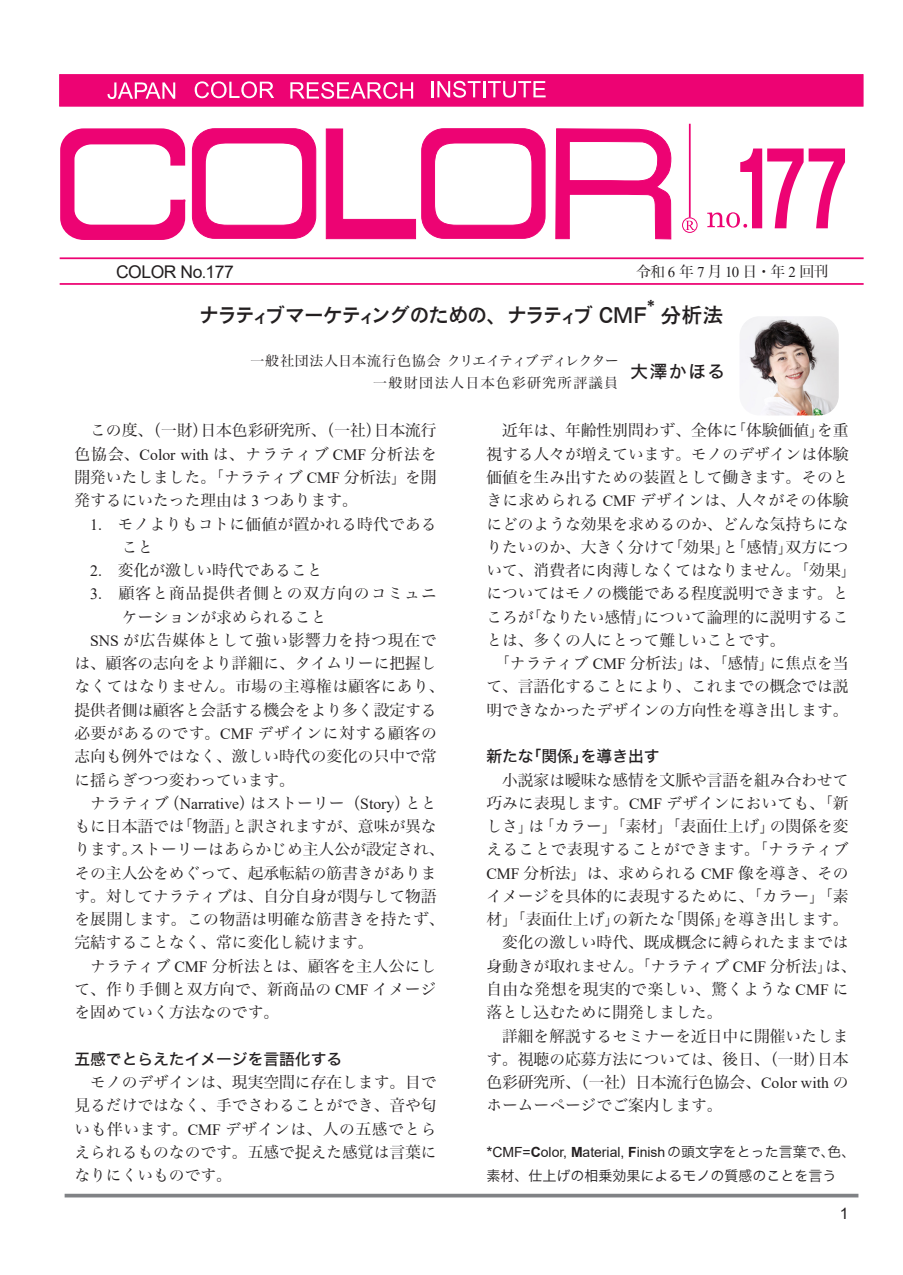
<style>
.page{position:relative;width:903px;height:1275px;background:#fff}
.page>*{position:absolute;margin:0;border:0;box-sizing:border-box;transform-origin:0 0}
.t1{font:99.75px "FG Psegc 3";color:#ed0373}
.t2{font:21px "Motoya Gothic W4 90 mskp RKSJ H";color:#231f20}
.t3{font:17.5px "Arial";letter-spacing:-.025em;color:#231f20}
.t4{font:17.5px "Hiragino Kaku W5 90 msp RKSJ H";letter-spacing:.1em;color:#231f20}
.COLOR本文_times{font:15.75px/23.3px "Hiragino Min W3 90 msp RKSJ H";color:#231f20;text-align:justify}
.COLOR本文_times-2{font:15.75px/23.3px "Hiragino Min W3 90 msp RKSJ H";letter-spacing:.065em;color:#231f20}
.小見出し1{font:15.75px "Hiragino Kaku W5 90 msp RKSJ H";color:#231f20}
.t5{font:15.75px "Arial";color:#231f20}
.t6{font:14.88px "Hiragino Min W3 90 msp RKSJ H";color:#231f20}
.COLOR本文_times-3{font:14px/23.3px "Hiragino Kaku W3 90 msp RKSJ H";color:#231f20}
.t7{font:14px "Hiragino Min W3 90 msp RKSJ H";letter-spacing:.005em;color:#231f20}
.t8{font:14px "Hiragino Min W3 90 msp RKSJ H";letter-spacing:.1em;color:#231f20}
.s1{font-family:"Koz Min Pro"}
.s2{font-family:"Times New Roman"}
.s3{font-family:"Arial";font-size:15.75px}
.s4{font-family:"Arial"}
.s5{font-family:"Arial";font-weight:700}
</style>
<div class="page">
<hr style="left:65px;top:1194px;width:793px;height:3px;background:#808285">
<svg style="left:555px;top:128px;width:116px;height:111px"></svg>
<hr style="left:689px;top:124px;width:2px;height:94px;background:#ed0373">
<svg style="left:686px;top:221px;width:9px;height:9px"></svg>
<div style="left:682px;top:218px;width:15px;height:15px;border:1px solid #ed0373;border-radius:50%"></div>
<div style="left:59px;top:74px;width:804px;height:32px;background:#ed0373;border:1px solid #ed0373"></div>
<hr style="left:60px;top:257px;width:803px;height:2px;background:#ed0373">
<hr style="left:60px;top:283px;width:803px;height:2px;background:#ed0373">
<svg style="left:60px;top:128px;width:256px;height:112px"></svg>
<svg style="left:326px;top:128px;width:219px;height:111px"></svg>
<svg style="left:107px;top:82px;width:68px;height:17px"></svg>
<svg style="left:195px;top:81px;width:79px;height:17px"></svg>
<svg style="left:290px;top:82px;width:123px;height:17px"></svg>
<svg style="left:431px;top:81px;width:115px;height:17px"></svg>
<svg style="left:707px;top:212px;width:40px;height:16px"></svg>
<img style="left:740px;top:316px;width:99px;height:99px">
<p class="t1" style="left:737px;top:140px;width:112px">177</p>
<p class="t3" style="left:116px;top:260px;width:119px">COLOR No<span class="s1">.</span>177</p>
<p class="t6" style="left:636px;top:264px;width:194px">令和<span class="s2">6</span>年<span class="s2">7</span>月<span class="s2">10</span>日・年<span class="s2">2</span>回刊</p>
<p class="t2" style="left:200px;top:305px;width:525px">ナラティブマーケティングのための、ナラティブ CMF* 分析法</p>
<p class="t4" style="left:630px;top:363px;width:96px">大澤かほる</p>
<p class="t7" style="left:250px;top:354px;width:370px">一般社団法人日本流行色協会 クリエイティブディレクター</p>
<p class="t8" style="left:373px;top:376px;width:246px">一般財団法人日本色彩研究所評議員</p>
<p class="COLOR本文_times" style="left:74px;top:419px;width:364px;text-indent:16px">この度、（一財）日本色彩研究所、（一社）日本流行色協会、<span class="s2">Color with</span> は、ナラティブ <span class="s2">CMF</span> 分析法を開発いたしました。「ナラティブ <span class="s2">CMF</span> 分析法」を開発するにいたった理由は <span class="s2">3</span> つあります。</p>
<p class="COLOR本文_times" style="left:122px;top:512px;width:317px;text-indent:-32px"><span class="s2">1.</span>　モノよりもコトに価値が置かれる時代であること</p>
<p class="COLOR本文_times" style="left:90px;top:559px;width:234px"><span class="s2">2.</span>　変化が激しい時代であること</p>
<p class="COLOR本文_times-2" style="left:122px;top:582px;width:317px;text-indent:-32px"><span class="s2">3.</span>　顧客と商品提供者側との双方向のコミュニケーションが求められること</p>
<p class="COLOR本文_times" style="left:74px;top:629px;width:372px;text-align:left;text-indent:16px"><span class="s2">SNS</span> が広告媒体として強い影響力を持つ現在では、顧客の志向をより詳細に、タイムリーに把握しなくてはなりません。市場の主導権は顧客にあり、提供者側は顧客と会話する機会をより多く設定する必要があるのです。<span class="s2">CMF</span> デザインに対する顧客の志向も例外ではなく、激しい時代の変化の只中で常に揺らぎつつ変わっています。</p>
<p class="COLOR本文_times" style="left:74px;top:792px;width:372px;text-align:left;text-indent:16px">ナラティブ（<span class="s2">Narrative</span>）はストーリー（<span class="s2">Story</span>）とともに日本語では「物語」と訳されますが、意味が異なります。ストーリーはあらかじめ主人公が設定され、その主人公をめぐって、起承転結の筋書きがあります。対してナラティブは、自分自身が関与して物語を展開します。この物語は明確な筋書きを持たず、完結することなく、常に変化し続けます。</p>
<p class="COLOR本文_times" style="left:74px;top:955px;width:364px;text-indent:16px">ナラティブ <span class="s2">CMF</span> 分析法とは、顧客を主人公にして、作り手側と双方向で、新商品の <span class="s2">CMF</span> イメージを固めていく方法なのです。</p>
<p class="小見出し1" style="left:74px;top:1051px;width:269px">五感でとらえたイメージを言語化する</p>
<p class="COLOR本文_times" style="left:74px;top:1071px;width:364px;text-indent:16px">モノのデザインは、現実空間に存在します。目で見るだけではなく、手でさわることができ、音や匂いも伴います。<span class="s2">CMF</span> デザインは、人の五感でとらえられるものなのです。五感で捉えた感覚は言葉になりにくいものです。</p>
<p class="COLOR本文_times" style="left:486px;top:419px;width:372px;text-align:left;text-indent:16px">近年は、年齢性別問わず、全体に「体験価値」を重視する人々が増えています。モノのデザインは体験価値を生み出すための装置として働きます。そのときに求められる <span class="s2">CMF</span> デザインは、人々がその体験にどのような効果を求めるのか、どんな気持ちになりたいのか、大きく分けて「効果」と「感情」双方について、消費者に肉薄しなくてはなりません。「効果」についてはモノの機能である程度説明できます。ところが「なりたい感情」について論理的に説明することは、多くの人にとって難しいことです。</p>
<p class="COLOR本文_times" style="left:486px;top:652px;width:364px;text-align:center">「ナラティブ <span class="s2">CMF</span> 分析法」は、「感情」に焦点を当て、言語化することにより、これまでの概念では説明できなかったデザインの方向性を導き出します。</p>
<p class="小見出し1" style="left:486px;top:748px;width:175px">新たな「関係」を導き出す</p>
<p class="COLOR本文_times" style="left:486px;top:768px;width:364px;text-indent:16px">小説家は曖昧な感情を文脈や言語を組み合わせて巧みに表現します。<span class="s2">CMF</span> デザインにおいても、「新しさ」は「カラー」「素材」「表面仕上げ」の関係を変えることで表現することができます。「ナラティブ<span class="s2">CMF</span> 分析法」は、求められる <span class="s2">CMF</span> 像を導き、そのイメージを具体的に表現するために、「カラー」「素材」「表面仕上げ」の新たな「関係」を導き出します。</p>
<p class="COLOR本文_times" style="left:486px;top:931px;width:372px;text-align:left;text-indent:16px">変化の激しい時代、既成概念に縛られたままでは身動きが取れません。「ナラティブ <span class="s2">CMF</span> 分析法」は、自由な発想を現実的で楽しい、驚くような <span class="s2">CMF</span> に落とし込むために開発しました。</p>
<p class="COLOR本文_times" style="left:486px;top:1024px;width:364px;text-indent:16px">詳細を解説するセミナーを近日中に開催いたします。視聴の応募方法については、後日、（一財）日本色彩研究所、（一社）日本流行色協会、<span class="s2">Color with</span> のホームーページでご案内します。</p>
<p class="COLOR本文_times-3" style="left:486px;top:1141px;width:371px"><span class="s3">*</span><span class="s4">CMF=</span><span class="s5">C</span><span class="s4">olor,</span> <span class="s5">M</span><span class="s4">aterial,</span> <span class="s5">F</span><span class="s4">inish</span>の頭文字をとった言葉で、色、素材、仕上げの相乗効果によるモノの質感のことを言う</p>
<p class="t5" style="left:840px;top:1203px;width:10px">1</p>
</div>
